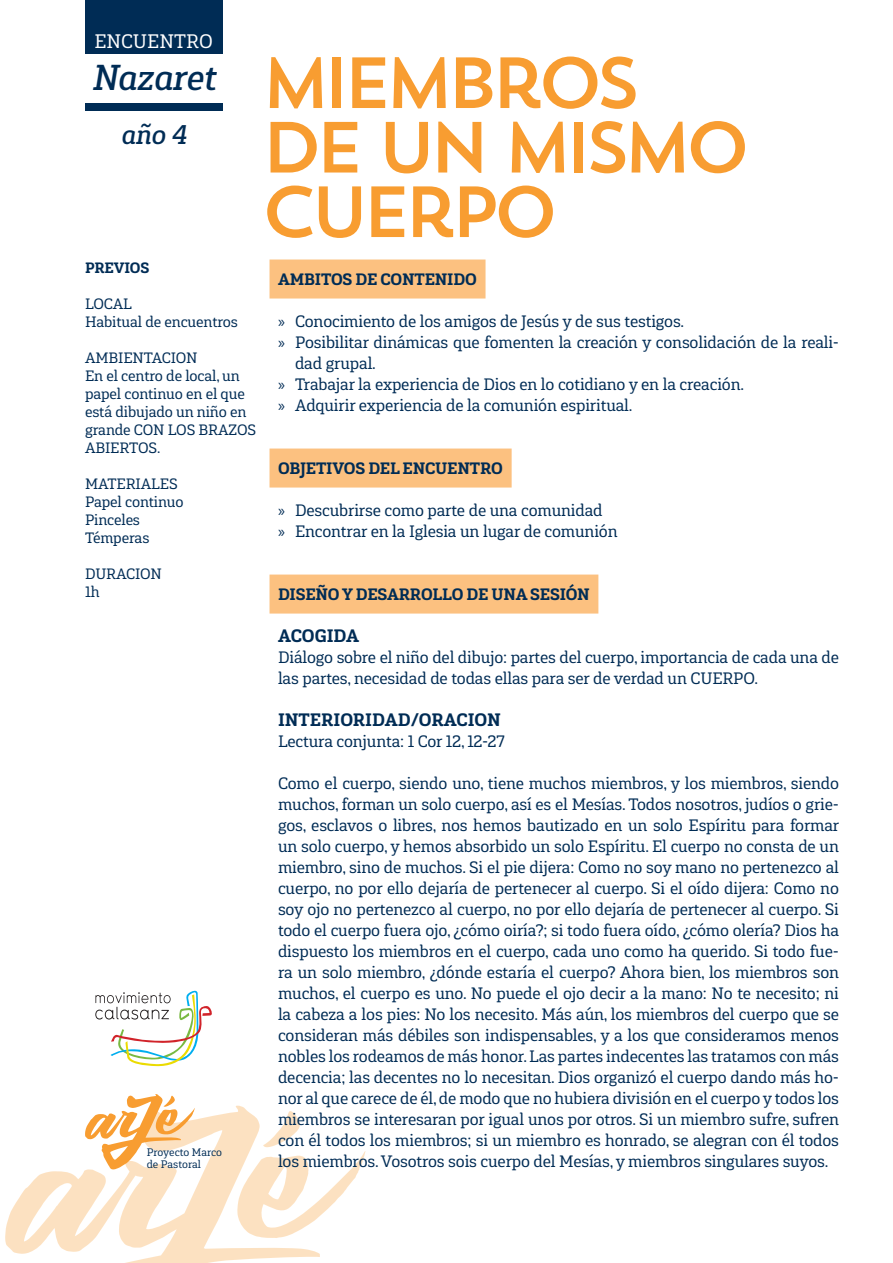
<style>
.page{position:relative;width:893px;height:1263px;background:#fff}
.page>*{position:absolute;margin:0;border:0;box-sizing:border-box;transform-origin:0 0}
.TITULO{font:72px/64.5px "Trend Sans One";letter-spacing:-.14em;color:#f89d31}
.t1{font:italic 500 36px "Gaspo Slab";color:#002c55}
.t2{font:italic 500 27px "Gaspo Slab";color:#002c55}
.t3{font:19.5px "Gaspo Slab";color:#fff}
.ladillo{font:900 18px "Gaspo Slab";color:#002c55}
.t4{font:16.5px/21px "Gaspo Slab";letter-spacing:-.01em;color:#002c55}
.ladillo_especial{font:900 16.5px "Gaspo Slab";letter-spacing:-.01em;color:#002c55}
.nota_letaral{font:15px/18px "Gaspo Slab";letter-spacing:-.01em;color:#002c55}
.nota_letaral-2{font:900 15px "Gaspo Slab";letter-spacing:-.01em;color:#002c55}
.t5{font:10.8px "Gaspo Slab";color:#002c55}
.s1{font-family:"Myriad Pro"}
</style>
<div class="page">
<div style="left:85px;top:0;width:137px;height:53px;background:#002c55"></div>
<div style="left:85px;top:103px;width:137px;height:8px;background:#002c55"></div>
<svg style="left:5px;top:1105px;width:360px;height:158px"></svg>
<svg style="left:85px;top:1094px;width:110px;height:75px"></svg>
<svg style="left:95px;top:990px;width:117px;height:76px"></svg>
<div style="left:270px;top:259px;width:215px;height:39px;background:#fcc180"></div>
<div style="left:270px;top:448px;width:242px;height:39px;background:#fcc180"></div>
<div style="left:270px;top:574px;width:328px;height:39px;background:#fcc180"></div>
<p class="t3" style="left:94px;top:29px;width:120px">ENCUENTRO</p>
<p class="t1" style="left:92px;top:54px;width:126px">Nazaret</p>
<p class="t2" style="left:121px;top:117px;width:67px">año 4</p>
<p class="nota_letaral-2" style="left:85px;top:258px;width:66px">PREVIOS</p>
<p class="nota_letaral" style="left:85px;top:295px;width:49px">LOCAL</p>
<p class="nota_letaral" style="left:85px;top:313px;width:154px">Habitual de encuentros</p>
<p class="nota_letaral" style="left:85px;top:349px;width:114px">AMBIENTACION</p>
<p class="nota_letaral" style="left:85px;top:367px;width:173px">En el centro de local, un papel continuo en el que está dibujado un niño en grande CON LOS BRAZOS<br>ABIERTOS.</p>
<p class="nota_letaral" style="left:85px;top:475px;width:94px">MATERIALES</p>
<p class="nota_letaral" style="left:85px;top:493px;width:100px">Papel continuo</p>
<p class="nota_letaral" style="left:85px;top:511px;width:57px">Pinceles</p>
<p class="nota_letaral" style="left:85px;top:529px;width:66px">Témperas</p>
<p class="nota_letaral" style="left:85px;top:565px;width:78px">DURACION</p>
<p class="nota_letaral" style="left:85px;top:583px;width:16px">1h</p>
<p class="t5" style="left:147px;top:1145px;width:77px">Proyecto Marco</p>
<p class="t5" style="left:147px;top:1157px;width:56px">de Pastoral</p>
<p class="TITULO" style="left:260px;top:49px;width:494px">MIEMBROS<br>DE UN MISMO<br>CUERPO</p>
<p class="ladillo_especial" style="left:278px;top:268px;width:200px">AMBITOS DE CONTENIDO</p>
<p class="t4" style="left:278px;top:311px;width:408px"><span class="s1">»</span> Conocimiento de los amigos de Jesús y de sus testigos.</p>
<p class="t4" style="left:295px;top:332px;width:545px;text-indent:-17px"><span class="s1">»</span> Posibilitar dinámicas que fomenten la creación y consolidación de la reali&shy;dad grupal.</p>
<p class="t4" style="left:278px;top:374px;width:467px"><span class="s1">»</span> Trabajar la experiencia de Dios en lo cotidiano y en la creación.</p>
<p class="t4" style="left:278px;top:395px;width:356px"><span class="s1">»</span> Adquirir experiencia de la comunión espiritual.</p>
<p class="ladillo_especial" style="left:278px;top:457px;width:226px">OBJETIVOS DEL ENCUENTRO</p>
<p class="t4" style="left:278px;top:500px;width:326px"><span class="s1">»</span> Descubrirse como parte de una comunidad</p>
<p class="t4" style="left:278px;top:521px;width:341px"><span class="s1">»</span> Encontrar en la Iglesia un lugar de comunión</p>
<p class="ladillo_especial" style="left:278px;top:583px;width:313px">DISEÑO Y DESARROLLO DE UNA SESIÓN</p>
<p class="ladillo" style="left:278px;top:624px;width:83px">ACOGIDA</p>
<p class="t4" style="left:278px;top:647px;width:562px">Diálogo sobre el niño del dibujo: partes del cuerpo, importancia de cada una de las partes, necesidad de todas ellas para ser de verdad un CUERPO.</p>
<p class="ladillo" style="left:278px;top:708px;width:224px">INTERIORIDAD/ORACION</p>
<p class="t4" style="left:278px;top:731px;width:228px">Lectura conjunta: 1 Cor 12, 12-27</p>
<p class="t4" style="left:278px;top:773px;width:563px;text-align:justify">Como el cuerpo, siendo uno, tiene muchos miembros, y los miembros, siendo muchos, forman un solo cuerpo, así es el Mesías. Todos nosotros, judíos o grie&shy;gos, esclavos o libres, nos hemos bautizado en un solo Espíritu para formar un solo cuerpo, y hemos absorbido un solo Espíritu. El cuerpo no consta de un miembro, sino de muchos. Si el pie dijera: Como no soy mano no pertenezco al cuerpo, no por ello dejaría de pertenecer al cuerpo. Si el oído dijera: Como no soy ojo no pertenezco al cuerpo, no por ello dejaría de pertenecer al cuerpo. Si todo el cuerpo fuera ojo, ¿cómo oiría?; si todo fuera oído, ¿cómo olería? Dios ha dispuesto los miembros en el cuerpo, cada uno como ha querido. Si todo fue&shy;ra un solo miembro, ¿dónde estaría el cuerpo? Ahora bien, los miembros son muchos, el cuerpo es uno. No puede el ojo decir a la mano: No te necesito; ni la cabeza a los pies: No los necesito. Más aún, los miembros del cuerpo que se consideran más débiles son indispensables, y a los que consideramos menos nobles los rodeamos de más honor. Las partes indecentes las tratamos con más decencia; las decentes no lo necesitan. Dios organizó el cuerpo dando más ho&shy;nor al que carece de él,de modo que no hubiera división en el cuerpo y todos los miembros se interesaran por igual unos por otros. Si un miembro sufre, sufren con él todos los miembros; si un miembro es honrado, se alegran con él todos los miembros.Vosotros sois cuerpo del Mesías, y miembros singulares suyos.</p>
</div>
